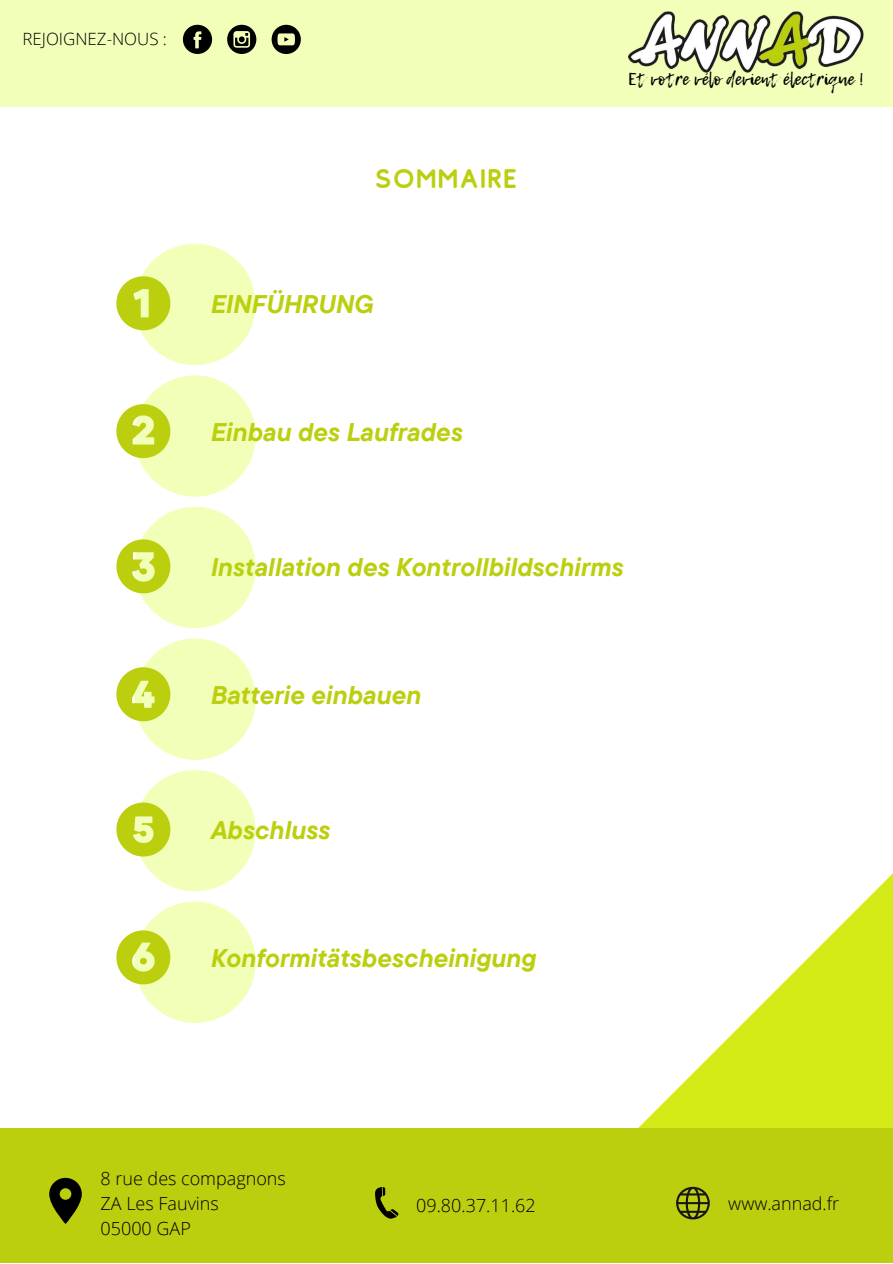
<style>
.page{position:relative;width:893px;height:1264px;background:#fff}
.page>*{position:absolute;margin:0;border:0;box-sizing:border-box;transform-origin:0 0}
.t1{font:27px "Comodo";color:#bbcf0e}
.t2{font:italic 700 25.5px "TT Commons Pro";color:#bbcf0e}
.t3{font:300 18px/24.8px "Open Sans";color:#000}
.t4{font:17.1px "Lemon Tuesday";color:#000}
.t5{font:300 16.95px "Open Sans";color:#000}
</style>
<div class="page">
<div style="left:0;top:0;width:892px;height:107px;background:#f1ffb9"></div>
<img style="left:628px;top:12px;width:235px;height:61px">
<svg style="left:183px;top:25px;width:29px;height:29px"></svg>
<svg style="left:227px;top:25px;width:29px;height:29px"></svg>
<svg style="left:271px;top:25px;width:30px;height:29px"></svg>
<svg style="left:638px;top:874px;width:254px;height:254px"></svg>
<div style="left:0;top:1128px;width:892px;height:134px;background:#bbcf0e"></div>
<svg style="left:375px;top:1187px;width:23px;height:32px"></svg>
<svg style="left:676px;top:1186px;width:33px;height:33px"></svg>
<svg style="left:49px;top:1177px;width:33px;height:46px"></svg>
<div style="left:134px;top:244px;width:122px;height:121px;background:#f1ffb9;border-radius:50%"></div>
<svg style="left:116px;top:276px;width:54px;height:54px"></svg>
<div style="left:134px;top:375px;width:122px;height:121px;background:#f1ffb9;border-radius:50%"></div>
<svg style="left:116px;top:404px;width:54px;height:54px"></svg>
<div style="left:134px;top:507px;width:122px;height:121px;background:#f1ffb9;border-radius:50%"></div>
<div style="left:134px;top:638px;width:122px;height:121px;background:#f1ffb9;border-radius:50%"></div>
<div style="left:134px;top:770px;width:122px;height:121px;background:#f1ffb9;border-radius:50%"></div>
<div style="left:134px;top:901px;width:122px;height:121px;background:#f1ffb9;border-radius:50%"></div>
<svg style="left:116px;top:539px;width:54px;height:54px"></svg>
<svg style="left:116px;top:667px;width:54px;height:54px"></svg>
<svg style="left:116px;top:802px;width:54px;height:54px"></svg>
<svg style="left:116px;top:930px;width:54px;height:54px"></svg>
<p class="t5" style="left:23px;top:27px;width:146px">REJOIGNEZ-NOUS :</p>
<p class="t1" style="left:374px;top:163px;width:145px">SOMMAIRE</p>
<p class="t2" style="left:211px;top:287px;width:165px">EINFÜHRUNG</p>
<p class="t2" style="left:211px;top:415px;width:253px">Einbau des Laufrades</p>
<p class="t4" style="left:628px;top:66px;width:237px">Et votre vélo devient électrique !</p>
<p class="t2" style="left:211px;top:550px;width:414px">Installation des Kontrollbildschirms</p>
<p class="t2" style="left:211px;top:678px;width:212px">Batterie einbauen</p>
<p class="t2" style="left:211px;top:813px;width:121px">Abschluss</p>
<p class="t2" style="left:211px;top:941px;width:327px">Konformitätsbescheinigung</p>
<p class="t3" style="left:101px;top:1165px;width:187px">8 rue des compagnons<br>ZA Les Fauvins<br>05000 GAP</p>
<p class="t3" style="left:416px;top:1192px;width:121px">09.80.37.11.62</p>
<p class="t3" style="left:728px;top:1190px;width:112px">www.annad.fr</p>
</div>
